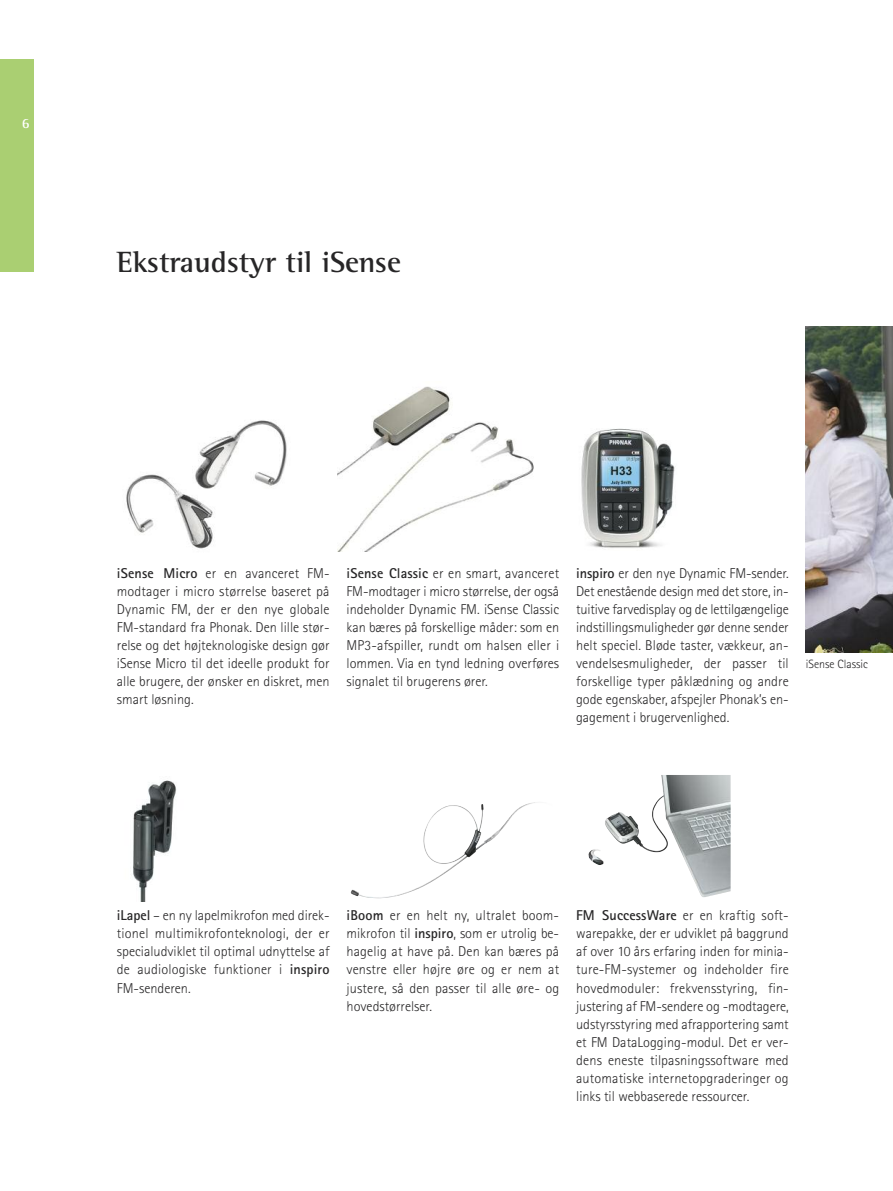
<style>
.page{position:relative;width:893px;height:1191px;background:#fff}
.page>*{position:absolute;margin:0;border:0;box-sizing:border-box;transform-origin:0 0}
.t1{font:700 30px "Rotis Semi Serif";color:#272627}
.t2{font:300 14.25px/18px "Rotis Sans Serif";color:#272627;text-align:justify}
.t3{font:700 14.25px "Rotis Semi Serif";color:#fff}
.t4{font:300 12px "Rotis Sans Serif";color:#272627}
.s1{font-weight:700}
</style>
<div class="page">
<img style="left:126px;top:420px;width:161px;height:129px">
<img style="left:338px;top:386px;width:196px;height:166px">
<img style="left:581px;top:428px;width:95px;height:120px">
<img style="left:131px;top:780px;width:46px;height:121px">
<img style="left:351px;top:802px;width:185px;height:95px">
<svg style="left:661px;top:775px;width:70px;height:122px;background:#a6abac"></svg>
<img style="left:588px;top:797px;width:119px;height:100px">
<img style="left:806px;top:326px;width:87px;height:326px">
<div style="left:0;top:60px;width:34px;height:212px;background:#aacf72"></div>
<p class="t3" style="left:22px;top:119px;width:9px">6</p>
<h1 class="t1" style="left:117px;top:252px;width:286px">Ekstraudstyr til iSense</h1>
<p class="t2" style="left:117px;top:566px;width:214px"><span class="s1">iSense Micro</span> er en avanceret FM&shy;modtager i micro størrelse baseret på Dynamic FM, der er den nye globale FM-standard fra Phonak. Den lille stør&shy;relse og det højteknologiske design gør iSense Micro til det ideelle produkt for alle brugere, der ønsker en diskret, men smart løsning.</p>
<p class="t2" style="left:347px;top:566px;width:214px"><span class="s1">iSense Classic</span> er en smart, avanceret FM-modtager i micro størrelse, der også indeholder Dynamic FM. iSense Classic kan bæres på forskellige måder: som en MP3-afspiller, rundt om halsen eller i lommen. Via en tynd ledning overføres signalet til brugerens ører.</p>
<p class="t2" style="left:576px;top:566px;width:214px"><span class="s1">inspiro</span> er den nye Dynamic FM-sender.<br>Det enestående design med det store, in&shy;tuitive farvedisplay og de lettilgængelige indstillingsmuligheder gør denne sender helt speciel. Bløde taster, vækkeur, an&shy;vendelsesmuligheder, der passer til forskellige typer påklædning og andre gode egenskaber, afspejler Phonak’s en&shy;gagement i brugervenlighed.</p>
<p class="t4" style="left:806px;top:660px;width:64px">iSense Classic</p>
<p class="t2" style="left:117px;top:908px;width:214px"><span class="s1">iLapel</span> – en ny lapelmikrofon med direk&shy;tionel multimikrofonteknologi, der er specialudviklet til optimal udnyttelse af de audiologiske funktioner i <span class="s1">inspiro </span>FM-senderen.</p>
<p class="t2" style="left:347px;top:908px;width:214px"><span class="s1">iBoom</span> er en helt ny, ultralet boom&shy;mikrofon til <span class="s1">inspiro</span>, som er utrolig be&shy;hagelig at have på. Den kan bæres på venstre eller højre øre og er nem at justere, så den passer til alle øre- og hovedstørrelser.</p>
<p class="t2" style="left:576px;top:908px;width:214px"><span class="s1">FM SuccessWare</span> er en kraftig soft&shy;warepakke, der er udviklet på baggrund af over 10 års erfaring inden for minia&shy;ture-FM-systemer og indeholder fire hovedmoduler: frekvensstyring, fin&shy;justering af FM-sendere og -modtagere, udstyrsstyring med afrapportering samt et FM DataLogging-modul. Det er ver&shy;dens eneste tilpasningssoftware med automatiske internetopgraderinger og links til webbaserede ressourcer.</p>
</div>
